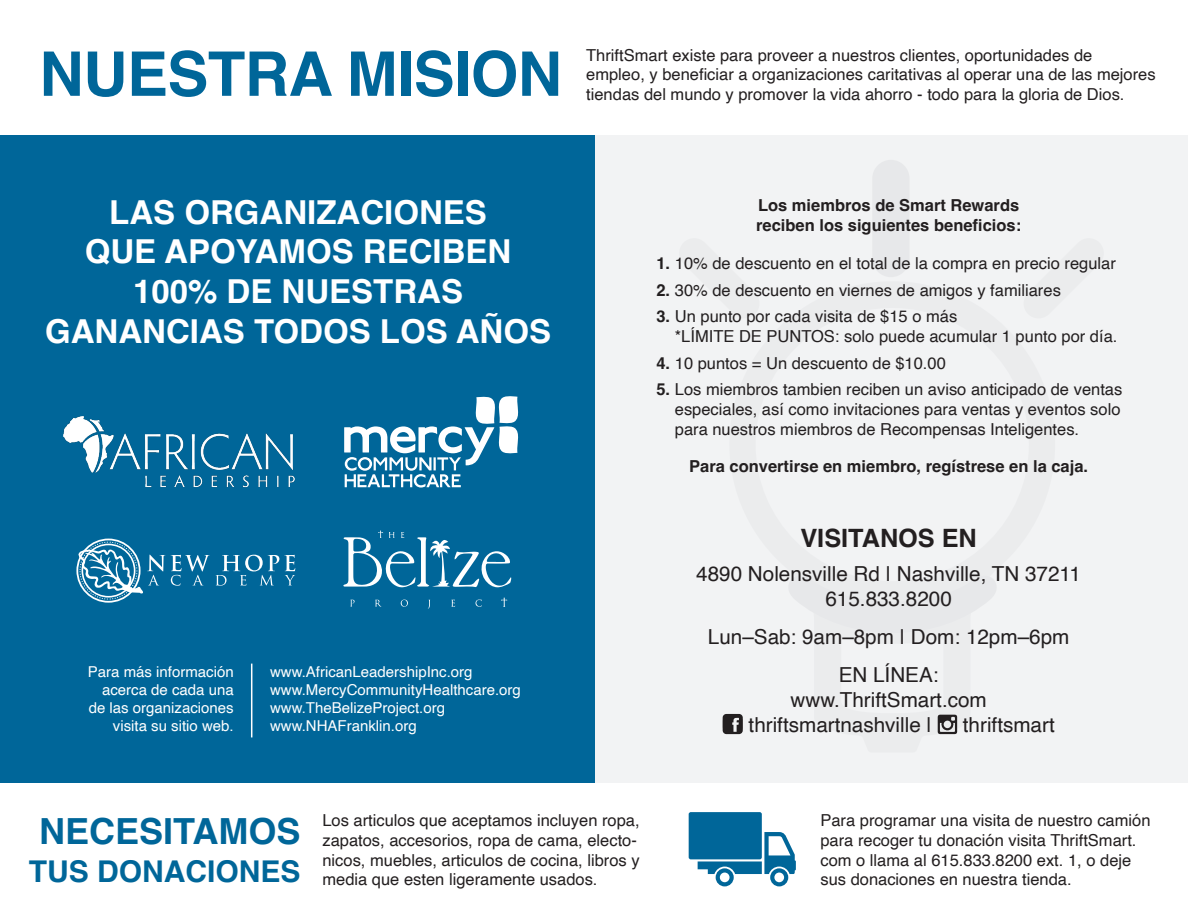
<style>
.page{position:relative;width:1188px;height:918px;background:#fff}
.page>*{position:absolute;margin:0;border:0;box-sizing:border-box;transform-origin:0 0}
.t1{font:700 61.5px "Helvetica";letter-spacing:-.01em;color:#069}
.t2{font:700 36px "Helvetica";color:#069}
.t3{font:700 33px/39.6px "Helvetica";color:#fff;text-align:center}
.t4{font:700 30px "Helvetica";color:#069}
.t5{font:700 25.2px "Helvetica";color:#231f20}
.t6{font:20.7px "Helvetica";color:#231f20}
.t7{font:16.5px/19.8px "Helvetica";color:#231f20}
.t8{font:700 16.5px/19.8px "Helvetica";color:#231f20}
.t9{font:15px/18px "Helvetica";color:#fff;text-align:right}
.s1{font-weight:700}
</style>
<div class="page">
<div style="left:0;top:135px;width:595px;height:648px;background:#069"></div>
<div style="left:595px;top:135px;width:593px;height:648px;background:#f2f3f4"></div>
<div style="left:872px;top:160px;width:38px;height:117px;background:#e7e8ea;border-radius:19px"></div>
<svg style="left:789px;top:576px;width:207px;height:57px"></svg>
<svg style="left:344px;top:396px;width:175px;height:92px"></svg>
<svg style="left:401px;top:600px;width:7px;height:7px"></svg>
<svg style="left:375px;top:600px;width:7px;height:7px"></svg>
<svg style="left:501px;top:598px;width:6px;height:9px"></svg>
<svg style="left:475px;top:600px;width:7px;height:7px"></svg>
<svg style="left:451px;top:600px;width:4px;height:7px"></svg>
<svg style="left:350px;top:600px;width:5px;height:7px"></svg>
<svg style="left:343px;top:531px;width:168px;height:57px"></svg>
<svg style="left:171px;top:555px;width:38px;height:31px"></svg>
<svg style="left:216px;top:555px;width:79px;height:31px"></svg>
<svg style="left:76px;top:539px;width:89px;height:64px"></svg>
<img style="left:63px;top:416px;width:232px;height:72px">
<hr style="left:251px;top:664px;width:1px;height:73px;background:#fff">
<svg style="left:723px;top:714px;width:20px;height:20px"></svg>
<svg style="left:938px;top:715px;width:19px;height:19px"></svg>
<svg style="left:689px;top:812px;width:107px;height:74px"></svg>
<p class="t1" style="left:39px;top:37px;width:524px">NUESTRA MISION</p>
<p class="t7" style="left:586px;top:45px;width:571px">ThriftSmart existe para proveer a nuestros clientes, oportunidades de<br>empleo, y beneficiar a organizaciones caritativas al operar una de las mejores tiendas del mundo y promover la vida ahorro - todo para la gloria de Dios.</p>
<p class="t3" style="left:109px;top:196px;width:379px">LAS ORGANIZACIONES</p>
<p class="t3" style="left:85px;top:236px;width:428px">QUE APOYAMOS RECIBEN<br>100% DE NUESTRAS</p>
<p class="t3" style="left:45px;top:315px;width:508px">GANANCIAS TODOS LOS AÑOS</p>
<p class="t9" style="left:88px;top:663px;width:147px">Para más información acerca de cada una de las organizaciones visita su sitio web.</p>
<p class="t9" style="left:270px;top:663px;width:204px">www.AfricanLeadershipInc.org</p>
<p class="t9" style="left:270px;top:681px;width:252px">www.MercyCommunityHealthcare.org</p>
<p class="t9" style="left:270px;top:699px;width:177px">www.TheBelizeProject.org</p>
<p class="t9" style="left:270px;top:717px;width:148px">www.NHAFranklin.org</p>
<p class="t8" style="left:756px;top:198px;width:267px">Los miembros de Smart Rewards reciben los siguientes beneficios:</p>
<p class="t7" style="left:656px;top:254px;width:461px"><span class="s1">1.</span> 10% de descuento en el total de la compra en precio regular</p>
<p class="t7" style="left:656px;top:281px;width:406px"><span class="s1">2.</span> 30% de descuento en viernes de amigos y familiares</p>
<p class="t7" style="left:675px;top:307px;width:444px;text-indent:-18px"><span class="s1">3.</span> Un punto por cada visita de $15 o más<br>*LÍMITE DE PUNTOS: solo puede acumular 1 punto por día.</p>
<p class="t7" style="left:656px;top:354px;width:291px"><span class="s1">4.</span> 10 puntos = Un descuento de $10.00</p>
<p class="t7" style="left:675px;top:380px;width:449px;text-align:justify;text-indent:-18px"><span class="s1">5.</span> Los miembros tambien reciben un aviso anticipado de ventas especiales, así como invitaciones para ventas y eventos solo para nuestros miembros de Recompensas Inteligentes.</p>
<p class="t8" style="left:689px;top:459px;width:400px">Para convertirse en miembro, regístrese en la caja.</p>
<p class="t5" style="left:800px;top:523px;width:178px">VISITANOS EN</p>
<p class="t6" style="left:696px;top:558px;width:386px">4890 Nolensville Rd | Nashville, TN 37211</p>
<p class="t6" style="left:825px;top:582px;width:128px">615.833.8200</p>
<p class="t6" style="left:708px;top:621px;width:363px">Lun–Sab: 9am–8pm | Dom: 12pm–6pm</p>
<p class="t6" style="left:839px;top:659px;width:101px">EN LÍNEA:</p>
<p class="t6" style="left:790px;top:684px;width:198px">www.ThriftSmart.com</p>
<p class="t6" style="left:749px;top:709px;width:185px">thriftsmartnashville |</p>
<p class="t6" style="left:963px;top:709px;width:93px">thriftsmart</p>
<p class="t2" style="left:39px;top:810px;width:263px">NECESITAMOS</p>
<p class="t4" style="left:29px;top:853px;width:273px">TUS DONACIONES</p>
<p class="t7" style="left:322px;top:811px;width:319px">Los articulos que aceptamos incluyen ropa, zapatos, accesorios, ropa de cama, electo&shy;nicos, muebles, articulos de cocina, libros y media que esten ligeramente usados.</p>
<p class="t7" style="left:820px;top:811px;width:332px">Para programar una visita de nuestro camión para recoger tu donación visita ThriftSmart. com o llama al 615.833.8200 ext. 1, o deje sus donaciones en nuestra tienda.</p>
</div>
